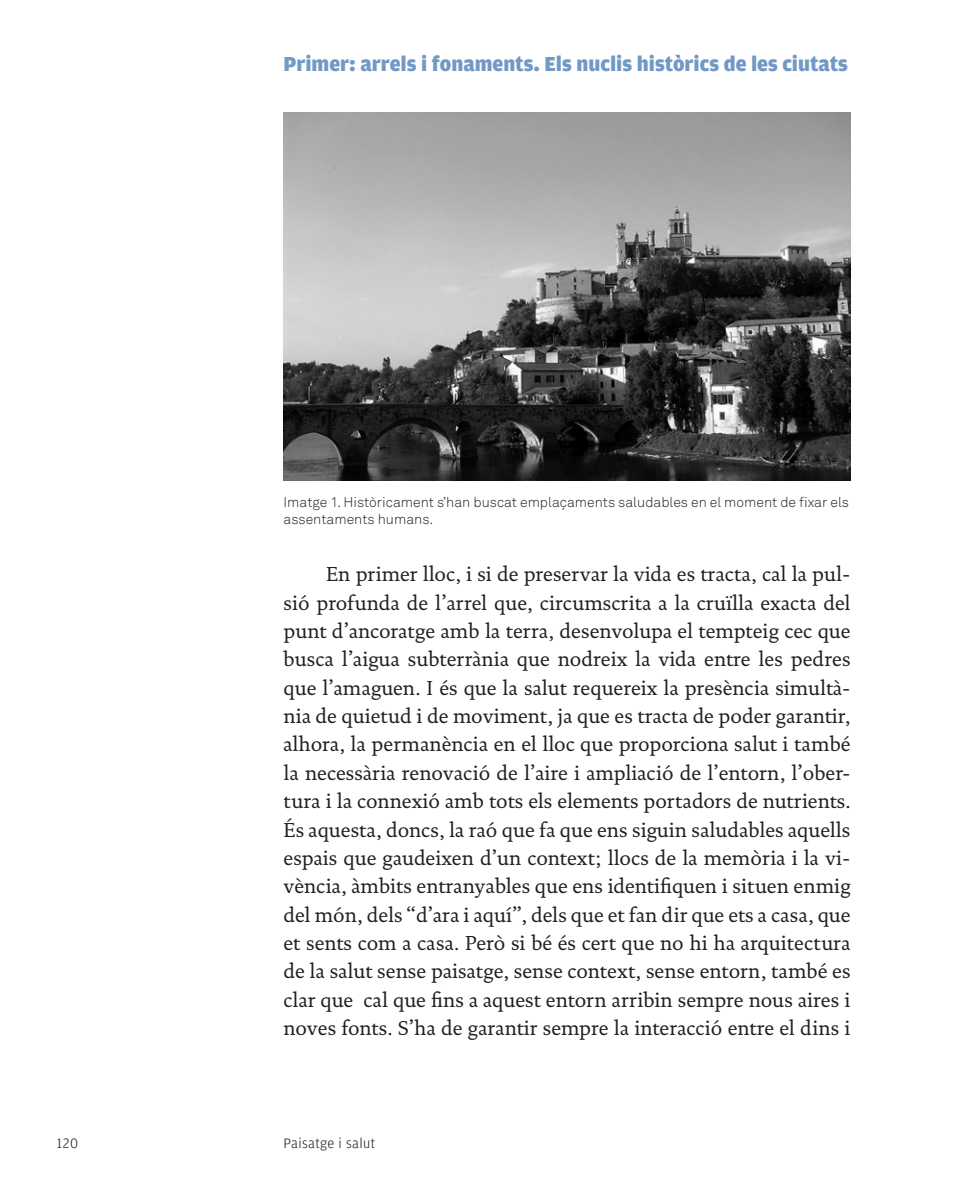
<style>
.page{position:relative;width:964px;height:1191px;background:#fff}
.page>*{position:absolute;margin:0;border:0;box-sizing:border-box;transform-origin:0 0}
.t1{font:900 21.6px "Amplitude";color:#7299c6}
.t2{font:20.4px/28.4px "DTL Documenta T";color:#231f20;text-align:justify}
.t3{font:300 14.4px "Amplitude";letter-spacing:.025em;color:#231f20}
.t4{font:300 14px/17px "Akkurat";color:#231f20}
</style>
<div class="page">
<img style="left:283px;top:112px;width:567px;height:368px">
<p class="t1" style="left:283px;top:52px;width:566px">Primer: arrels i fonaments. Els nuclis històrics de les ciutats</p>
<p class="t4" style="left:283px;top:494px;width:567px">Imatge 1. Històricament s’han buscat emplaçaments saludables en el moment de fixar els assentaments humans.</p>
<p class="t2" style="left:283px;top:560px;width:568px;text-indent:43px">En primer lloc, i si de preservar la vida es tracta, cal la pul&shy;sió profunda de l’arrel que, circumscrita a la cruïlla exacta del punt d’ancoratge amb la terra, desenvolupa el tempteig cec que busca l’aigua subterrània que nodreix la vida entre les pedres que l’amaguen. I és que la salut requereix la presència simultà&shy;nia de quietud i de moviment, ja que es tracta de poder garantir, alhora, la permanència en el lloc que proporciona salut i també la necessària renovació de l’aire i ampliació de l’entorn, l’ober&shy;tura i la connexió amb tots els elements portadors de nutrients.<br>És aquesta, doncs, la raó que fa que ens siguin saludables aquells espais que gaudeixen d’un context; llocs de la memòria i la vi&shy;vència, àmbits entranyables que ens identifiquen i situen enmig del món, dels “d’ara i aquí”, dels que et fan dir que ets a casa, que et sents com a casa. Però si bé és cert que no hi ha arquitectura de la salut sense paisatge, sense context, sense entorn, també es clar que cal que fins a aquest entorn arribin sempre nous aires i noves fonts. S’ha de garantir sempre la interacció entre el dins i</p>
<p class="t3" style="left:57px;top:1135px;width:23px">120</p>
<p class="t3" style="left:283px;top:1135px;width:93px">Paisatge i salut</p>
</div>
